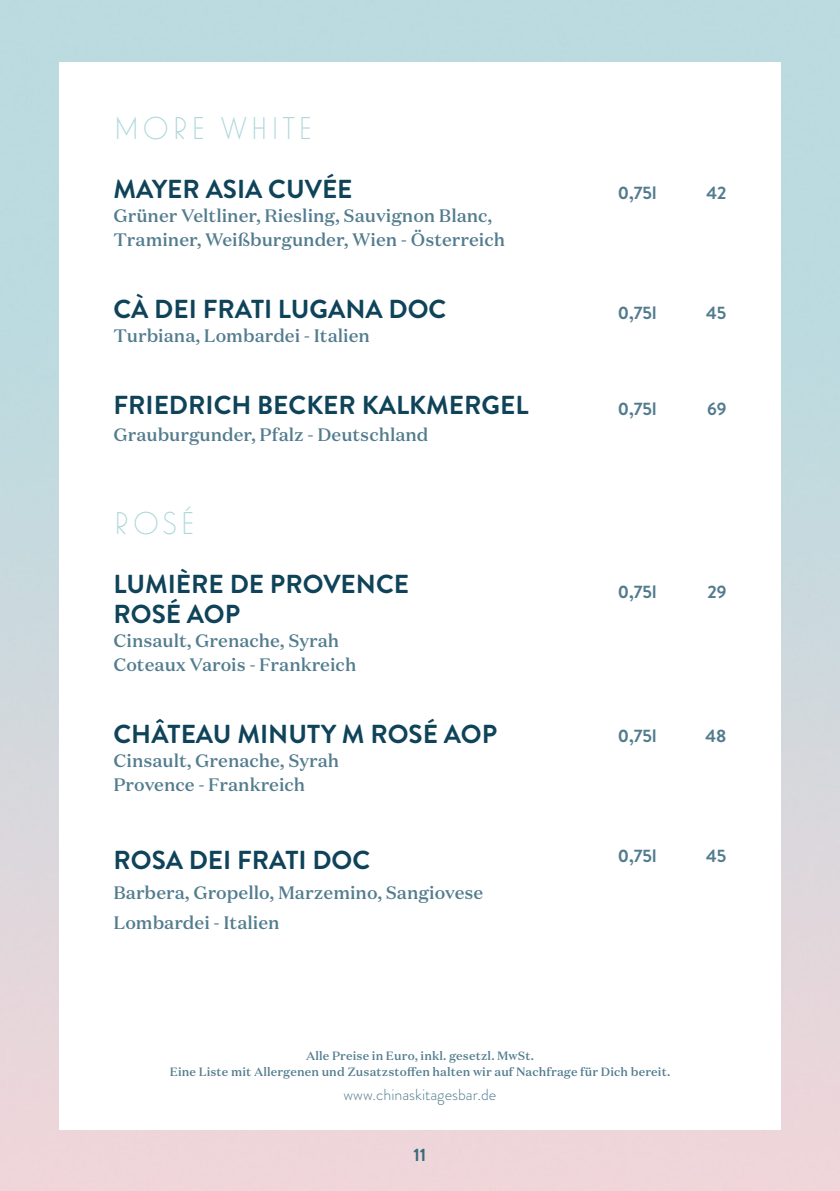
<style>
.page{position:relative;width:840px;height:1191px;background:#fff}
.page>*{position:absolute;margin:0;border:0;box-sizing:border-box;transform-origin:0 0}
.TEILGRUPPE{font:300 32px "Mostra Nuova Alt D";letter-spacing:.085em;color:#acd6da}
.PRODUKT{font:700 26px "Brandon Grotesque";color:#0e4359}
.Ingredience{font:500 18px/24px "Domaine Text";color:#527c8e}
.PREISE{font:700 18px "Brandon Grotesque";color:#527c8e}
.t1{font:700 18px "Brandon Grotesque";color:#376b7d}
.t2{font:300 16px "Brandon Grotesque";color:#527c8e}
.t3{font:500 12px/16px "Domaine Text";letter-spacing:.01em;color:#527c8e;text-align:center}
</style>
<div class="page">
<p class="TEILGRUPPE" style="left:113px;top:110px;width:201px">MORE WHITE</p>
<p class="PRODUKT" style="left:113px;top:171px;width:240px">MAYER ASIA CUVÉE</p>
<p class="Ingredience" style="left:113px;top:203px;width:393px">Grüner Veltliner, Riesling, Sauvignon Blanc,<br>Traminer, Weißburgunder, Wien - Österreich</p>
<p class="PRODUKT" style="left:113px;top:291px;width:334px">CÀ DEI FRATI LUGANA DOC</p>
<p class="Ingredience" style="left:113px;top:323px;width:258px">Turbiana, Lombardei - Italien</p>
<p class="PRODUKT" style="left:113px;top:387px;width:416px">FRIEDRICH BECKER KALKMERGEL</p>
<p class="Ingredience" style="left:113px;top:423px;width:316px">Grauburgunder, Pfalz - Deutschland</p>
<p class="TEILGRUPPE" style="left:113px;top:505px;width:83px">ROSÉ</p>
<p class="PRODUKT" style="left:113px;top:566px;width:297px">LUMIÈRE DE PROVENCE</p>
<p class="PRODUKT" style="left:113px;top:595px;width:128px">ROSÉ AOP</p>
<p class="Ingredience" style="left:113px;top:628px;width:227px">Cinsault, Grenache, Syrah</p>
<p class="Ingredience" style="left:113px;top:652px;width:244px">Coteaux Varois - Frankreich</p>
<p class="PRODUKT" style="left:113px;top:715px;width:385px">CHÂTEAU MINUTY M ROSÉ AOP</p>
<p class="Ingredience" style="left:113px;top:748px;width:227px">Cinsault, Grenache, Syrah</p>
<p class="Ingredience" style="left:113px;top:772px;width:193px">Provence - Frankreich</p>
<p class="PRODUKT" style="left:113px;top:841px;width:258px">ROSA DEI FRATI DOC</p>
<p class="Ingredience" style="left:113px;top:877px;width:371px;line-height:30px">Barbera, Gropello, Marzemino, Sangiovese<br>Lombardei - Italien</p>
<p class="PREISE" style="left:617px;top:180px;width:40px">0,75l</p>
<p class="PREISE" style="left:706px;top:180px;width:22px">42</p>
<p class="PREISE" style="left:617px;top:300px;width:40px">0,75l</p>
<p class="PREISE" style="left:705px;top:300px;width:22px">45</p>
<p class="PREISE" style="left:617px;top:396px;width:40px">0,75l</p>
<p class="PREISE" style="left:706px;top:396px;width:21px">69</p>
<p class="PREISE" style="left:617px;top:579px;width:40px">0,75l</p>
<p class="PREISE" style="left:707px;top:579px;width:21px">29</p>
<p class="PREISE" style="left:617px;top:723px;width:40px">0,75l</p>
<p class="PREISE" style="left:617px;top:843px;width:40px">0,75l</p>
<p class="PREISE" style="left:705px;top:723px;width:22px">48</p>
<p class="PREISE" style="left:705px;top:843px;width:22px">45</p>
<p class="t3" style="left:170px;top:1047px;width:501px">Alle Preise in Euro, inkl. gesetzl. MwSt.<br>Eine Liste mit Allergenen und Zusatzstoffen halten wir auf Nachfrage für Dich bereit.</p>
<p class="t2" style="left:343px;top:1083px;width:154px">www.chinaskitagesbar.de</p>
<p class="t1" style="left:413px;top:1142px;width:14px">11</p>
</div>
